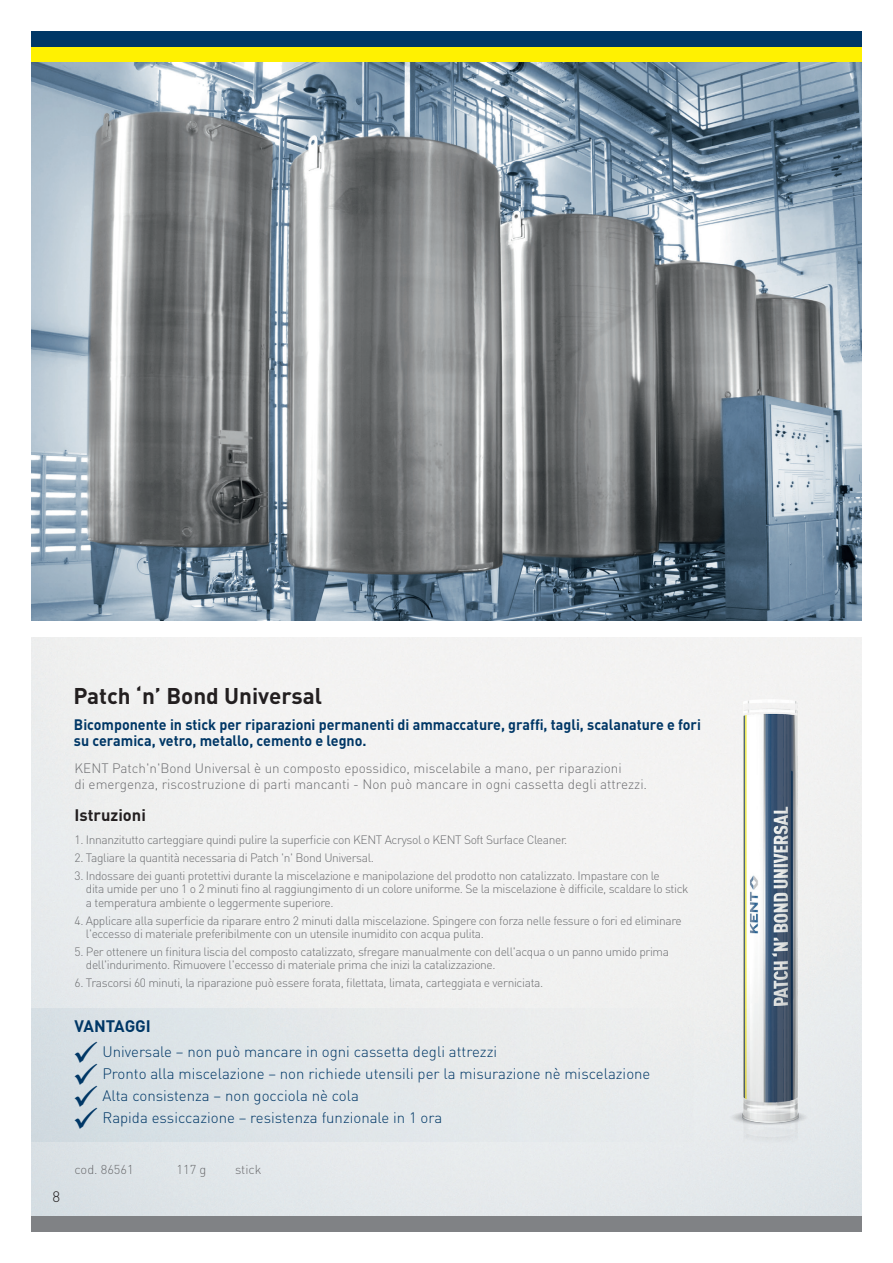
<style>
.page{position:relative;width:893px;height:1263px;background:#fff}
.page>*{position:absolute;margin:0;border:0;box-sizing:border-box;transform-origin:0 0}
.t1{font:700 22.5px "DIN Pro";color:#231f20}
.t2{font:700 16.5px "DIN Pro";color:#231f20}
.t3{font:700 16.5px "DIN Pro";color:#003766}
.t4{font:300 15px "DIN Pro";color:#003766}
.t5{font:700 15px/16.5px "DIN Pro";color:#003766;scale:.95 1}
.t6{font:300 15px "DIN Pro";color:#231f20}
.t7{font:300 13.5px/16.2px "DIN Pro";color:#6c6d70}
.t8{font:300 12.75px "DIN Pro";color:#6c6d70}
.t9{font:300 12px/13.5px "DIN Pro";letter-spacing:-.03em;color:#6c6d70}
</style>
<div class="page">
<div style="left:31px;top:31px;width:830px;height:16px;background:#003766"></div>
<div style="left:31px;top:47px;width:830px;height:16px;background:#fff101"></div>
<div style="left:31px;top:1216px;width:830px;height:15px;background:#808285"></div>
<img style="left:31px;top:63px;width:830px;height:558px">
<div style="left:31px;top:1008px;width:662px;height:133px;background:linear-gradient(to right,#d5dfe4,#edeeee)"></div>
<img style="left:703px;top:685px;width:145px;height:460px">
<p class="t6" style="left:53px;top:1186px;width:9px">8</p>
<h1 class="t1" style="left:73px;top:680px;width:250px">Patch ‘n’ Bond Universal</h1>
<p class="t5" style="left:74px;top:716px;width:661px">Bicomponente in stick per riparazioni permanenti di ammaccature, graffi, tagli, scalanature e fori su ceramica, vetro, metallo, cemento e legno.</p>
<p class="t7" style="left:75px;top:759px;width:574px">KENT Patch'n'Bond Universal è un composto epossidico, miscelabile a mano, per riparazioni<br>di emergenza, riscostruzione di parti mancanti - Non può mancare in ogni cassetta degli attrezzi.</p>
<h2 class="t2" style="left:75px;top:804px;width:73px">Istruzioni</h2>
<p class="t9" style="left:75px;top:833px;width:494px">1. Innanzitutto carteggiare quindi pulire la superficie con KENT Acrysol o KENT Soft Surface Cleaner.</p>
<p class="t9" style="left:75px;top:850px;width:301px">2. Tagliare la quantità necessaria di Patch 'n' Bond Universal.</p>
<p class="t9" style="left:86px;top:868px;width:604px;text-indent:-11px">3. Indossare dei guanti protettivi durante la miscelazione e manipolazione del prodotto non catalizzato. Impastare con le<br>dita umide per uno 1 o 2 minuti fino al raggiungimento di un colore uniforme. Se la miscelazione è difficile, scaldare lo stick a temperatura ambiente o leggermente superiore.</p>
<p class="t9" style="left:86px;top:913px;width:597px;text-indent:-11px">4. Applicare alla superficie da riparare entro 2 minuti dalla miscelazione. Spingere con forza nelle fessure o fori ed eliminare l'eccesso di materiale preferibilmente con un utensile inumidito con acqua pulita.</p>
<p class="t9" style="left:86px;top:944px;width:585px;text-indent:-11px">5. Per ottenere un finitura liscia del composto catalizzato, sfregare manualmente con dell'acqua o un panno umido prima dell'indurimento. Rimuovere l'eccesso di materiale prima che inizi la catalizzazione.</p>
<p class="t9" style="left:75px;top:975px;width:470px">6. Trascorsi 60 minuti, la riparazione può essere forata, filettata, limata, carteggiata e verniciata.</p>
<h2 class="t3" style="left:75px;top:1015px;width:78px">VANTAGGI</h2>
<p class="t4" style="left:72px;top:1041px;width:426px">✓ Universale – non può mancare in ogni cassetta degli attrezzi</p>
<p class="t4" style="left:72px;top:1063px;width:579px">✓ Pronto alla miscelazione – non richiede utensili per la misurazione nè miscelazione</p>
<p class="t4" style="left:72px;top:1085px;width:288px">✓ Alta consistenza – non gocciola nè cola</p>
<p class="t4" style="left:72px;top:1107px;width:371px">✓ Rapida essiccazione – resistenza funzionale in 1 ora</p>
<p class="t8" style="left:75px;top:1161px;width:61px">cod. 86561</p>
<p class="t8" style="left:177px;top:1161px;width:31px">117 g</p>
<p class="t8" style="left:235px;top:1161px;width:28px">stick</p>
</div>
